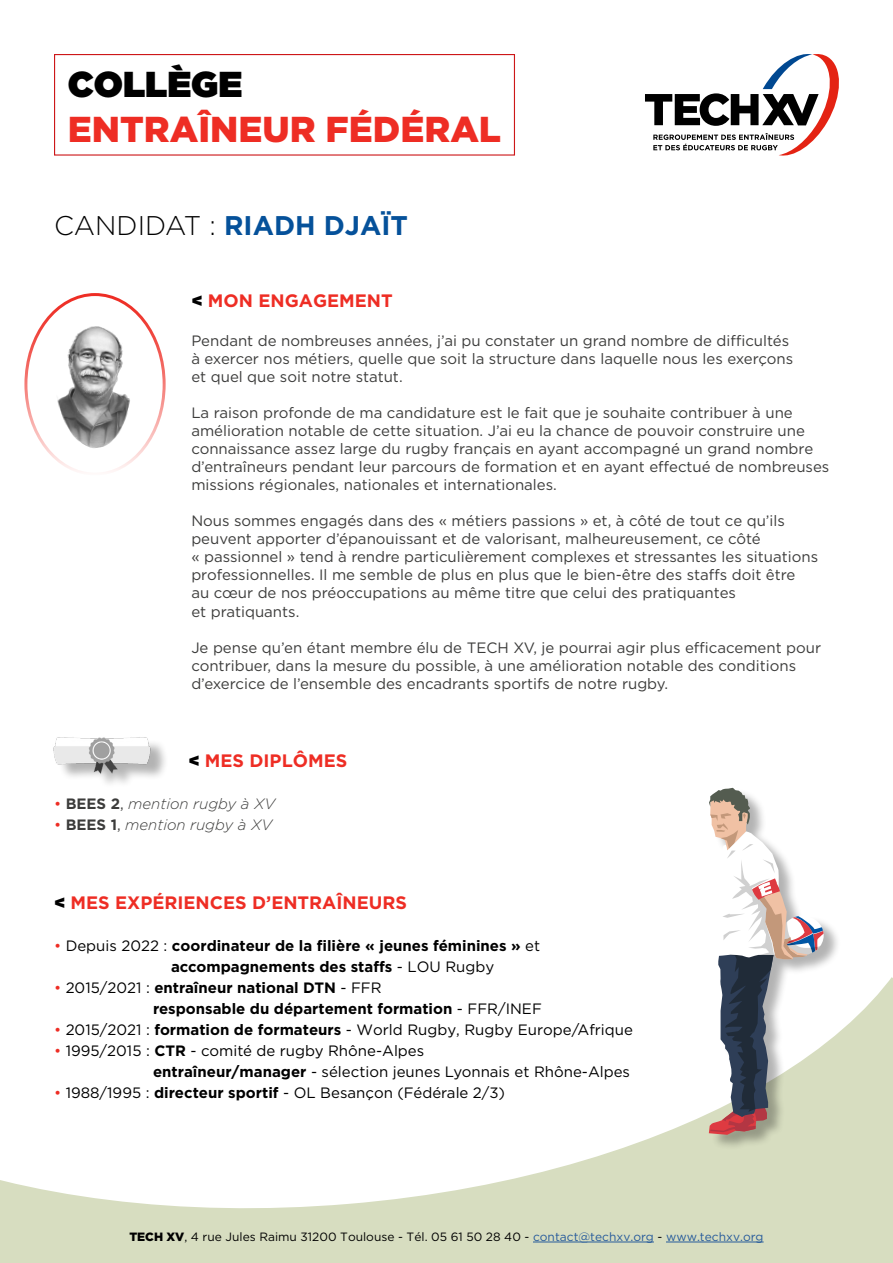
<style>
.page{position:relative;width:893px;height:1263px;background:#fff}
.page>*{position:absolute;margin:0;border:0;box-sizing:border-box;transform-origin:0 0}
.t1{font:900 36px "Gotham";color:#ee2d24}
.t2{font:900 36px "Gotham";color:#000}
.t3{font:700 27px "Gotham";color:#05519a}
.t4{font:700 18px "Gotham";color:#ee2d24}
.t5{font:15px/18px "Gotham";color:#3c3c3b}
.t6{font:15px/21px "Gotham";color:#000}
.t7{font:700 15px/21px "Gotham";color:#000}
.t8{font:italic 300 15px "Gotham";color:#3c3c3b}
.t9{font:12px "Gotham";color:#000}
.s1{font-weight:300;color:#000}
.s2{font-weight:900;color:#000}
.s3{font-weight:400;font-style:normal;color:#ee2d24}
.s4{font-weight:700;font-style:normal}
.s5{font-weight:400;font-style:normal}
.s6{font-weight:400;color:#ee2d24}
.s7{font-weight:400}
.s8{color:#ee2d24}
.s9{font-weight:700}
.s10{font-weight:900}
.s11{color:#275b9b}
</style>
<div class="page">
<div style="left:0;top:1232px;width:893px;height:31px;background:#d7ddc0"></div>
<svg style="left:0;top:787px;width:893px;height:445px"></svg>
<svg style="left:645px;top:54px;width:194px;height:102px"></svg>
<hr style="left:533px;top:1242px;width:121px;height:1px;background:#275b9b">
<hr style="left:666px;top:1242px;width:98px;height:1px;background:#275b9b">
<div style="left:711px;top:789px;width:130px;height:362px;background:#000;opacity:.3"></div>
<svg style="left:709px;top:788px;width:115px;height:347px"></svg>
<div style="left:54px;top:54px;width:461px;height:102px;border:1px solid #cd1719"></div>
<img style="left:24px;top:323px;width:125px;height:134px">
<div style="left:58px;top:739px;width:111px;height:51px;background:#fff"></div>
<img style="left:41px;top:737px;width:123px;height:76px">
<h1 class="t2" style="left:68px;top:58px;width:176px">COLLÈGE</h1>
<h1 class="t1" style="left:68px;top:104px;width:435px">ENTRAÎNEUR FÉDÉRAL</h1>
<h2 class="t3" style="left:54px;top:208px;width:355px"><span class="s1">CANDIDAT :</span> RIADH DJAÏT</h2>
<p class="t4" style="left:191px;top:289px;width:203px"><span class="s2">&lt;</span> MON ENGAGEMENT</p>
<p class="t5" style="left:191px;top:332px;width:603px">Pendant de nombreuses années, j’ai pu constater un grand nombre de difficultés à exercer nos métiers, quelle que soit la structure dans laquelle nous les exerçons et quel que soit notre statut.</p>
<p class="t5" style="left:191px;top:404px;width:640px">La raison profonde de ma candidature est le fait que je souhaite contribuer à une amélioration notable de cette situation. J’ai eu la chance de pouvoir construire une connaissance assez large du rugby français en ayant accompagné un grand nombre d’entraîneurs pendant leur parcours de formation et en ayant effectué de nombreuses missions régionales, nationales et internationales.</p>
<p class="t5" style="left:191px;top:512px;width:628px">Nous sommes engagés dans des « métiers passions » et, à côté de tout ce qu’ils peuvent apporter d’épanouissant et de valorisant, malheureusement, ce côté<br>« passionnel » tend à rendre particulièrement complexes et stressantes les situations professionnelles. Il me semble de plus en plus que le bien-être des staffs doit être<br>au cœur de nos préoccupations au même titre que celui des pratiquantes<br>et pratiquants.</p>
<p class="t5" style="left:191px;top:638px;width:631px">Je pense qu’en étant membre élu de TECH XV, je pourrai agir plus efficacement pour contribuer, dans la mesure du possible, à une amélioration notable des conditions d’exercice de l’ensemble des encadrants sportifs de notre rugby.</p>
<p class="t4" style="left:188px;top:749px;width:160px"><span class="s2">&lt;</span> MES DIPLÔMES</p>
<p class="t8" style="left:54px;top:794px;width:223px"><span class="s3">•</span> <span class="s4">BEES 2</span><span class="s5">,</span> mention rugby à XV</p>
<p class="t8" style="left:54px;top:815px;width:220px"><span class="s3">•</span> <span class="s4">BEES 1</span><span class="s5">,</span> mention rugby à XV</p>
<p class="t4" style="left:54px;top:890px;width:354px"><span class="s2">&lt;</span> MES EXPÉRIENCES D’ENTRAÎNEURS</p>
<p class="t7" style="left:171px;top:935px;width:371px;text-indent:-117px"><span class="s6">•</span> <span class="s7">Depuis 2022 :</span> coordinateur de la filière « jeunes féminines » <span class="s7">et </span>accompagnements des staffs <span class="s7">- LOU Rugby</span></p>
<p class="t7" style="left:153px;top:977px;width:390px;text-indent:-99px"><span class="s6">•</span> <span class="s7">2015/2021 :</span> entraîneur national DTN <span class="s7">- FFR<br></span>responsable du département formation <span class="s7">- FFR/INEF</span></p>
<p class="t6" style="left:54px;top:1019px;width:580px"><span class="s8">•</span> 2015/2021 : <span class="s9">formation de formateurs</span> - World Rugby, Rugby Europe/Afrique</p>
<p class="t6" style="left:153px;top:1040px;width:479px;text-indent:-99px"><span class="s8">•</span> 1995/2015 : <span class="s9">CTR</span> - comité de rugby Rhône-Alpes<br><span class="s9">entraîneur/manager</span> - sélection jeunes Lyonnais et Rhône-Alpes</p>
<p class="t6" style="left:54px;top:1082px;width:453px"><span class="s8">•</span> 1988/1995 : <span class="s9">directeur sportif</span> - OL Besançon (Fédérale 2/3)</p>
<p class="t9" style="left:129px;top:1229px;width:636px"><span class="s10">TECH XV</span>, 4 rue Jules Raimu 31200 Toulouse - Tél. 05 61 50 28 40 - <span class="s11">contact@techxv.org</span> - <span class="s11">www.techxv.org</span></p>
</div>
